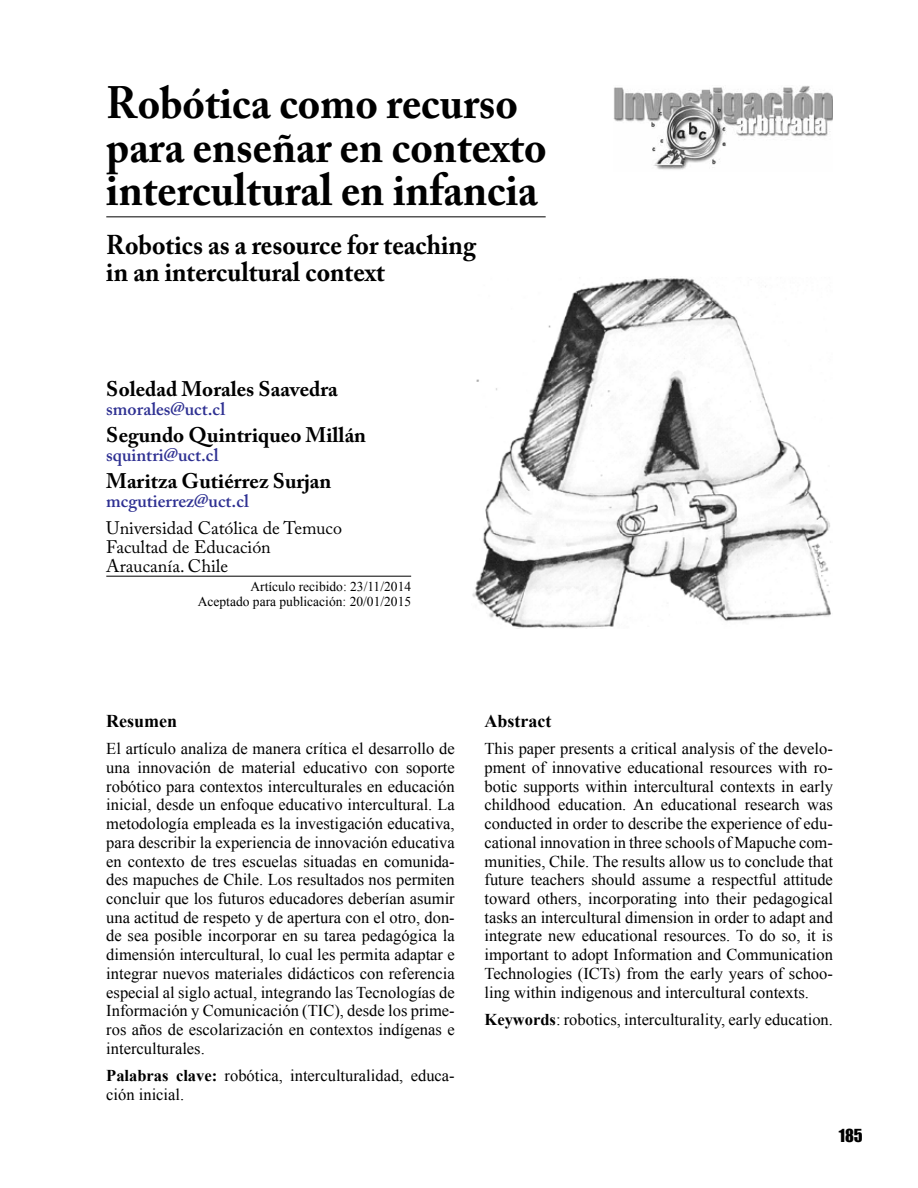
<style>
.page{position:relative;width:918px;height:1188px;background:#fff}
.page>*{position:absolute;margin:0;border:0;box-sizing:border-box;transform-origin:0 0}
.t1{font:700 45px/43.5px "Adobe Caslon Pro";color:#000;scale:.95 1}
.t2{font:700 27px/27px "Adobe Caslon Pro";color:#000;scale:.95 1}
.t3{font:700 21px "Adobe Caslon Pro";color:#000}
.t4{font:18px/18.8px "Adobe Caslon Pro";color:#000}
.t5{font:600 18px "Adobe Caslon Pro";color:#2e3092}
.t6{font:700 18px "Times New Roman";color:#000}
.t7{font:16.5px/18.8px "Times New Roman";color:#000;text-align:justify}
.t8{font:16.5px "Impact";color:#000}
.t9{font:13.5px/15px "Times New Roman";color:#000;text-align:right}
.s1{font-weight:700}
</style>
<div class="page">
<img style="left:472px;top:278px;width:359px;height:351px">
<hr style="left:106px;top:216px;width:440px;height:1px;background:#000">
<img style="left:613px;top:86px;width:220px;height:84px">
<hr style="left:106px;top:576px;width:305px;height:1px;background:#000">
<h1 class="t1" style="left:106px;top:81px;width:465px">Robótica como recurso para enseñar en contexto intercultural en infancia</h1>
<h2 class="t2" style="left:106px;top:231px;width:391px">Robotics as a resource for teaching in an intercultural context</h2>
<p class="t3" style="left:106px;top:377px;width:233px">Soledad Morales Saavedra</p>
<p class="t5" style="left:106px;top:398px;width:120px">smorales@uct.cl</p>
<p class="t3" style="left:106px;top:423px;width:261px">Segundo Quintriqueo Millán</p>
<p class="t5" style="left:106px;top:444px;width:114px">squintri@uct.cl</p>
<p class="t3" style="left:106px;top:469px;width:227px">Maritza Gutiérrez Surjan</p>
<p class="t5" style="left:106px;top:490px;width:144px">mcgutierrez@uct.cl</p>
<p class="t4" style="left:106px;top:518px;width:237px">Universidad Católica de Temuco<br>Facultad de Educación<br>Araucanía. Chile</p>
<p class="t9" style="left:198px;top:579px;width:215px">Artículo recibido: 23/11/2014<br>Aceptado para publicación: 20/01/2015</p>
<p class="t6" style="left:106px;top:708px;width:72px">Resumen</p>
<p class="t7" style="left:106px;top:739px;width:350px">El artículo analiza de manera crítica el desarrollo de una innovación de material educativo con soporte robótico para contextos interculturales en educación inicial, desde un enfoque educativo intercultural. La metodología empleada es la investigación educativa, para describir la experiencia de innovación educativa en contexto de tres escuelas situadas en comunida&shy;des mapuches de Chile. Los resultados nos permiten concluir que los futuros educadores deberían asumir una actitud de respeto y de apertura con el otro, don&shy;de sea posible incorporar en su tarea pedagógica la dimensión intercultural, lo cual les permita adaptar e integrar nuevos materiales didácticos con referencia especial al siglo actual, integrando las Tecnologías de Información y Comunicación (TIC), desde los prime&shy;ros años de escolarización en contextos indígenas e interculturales.</p>
<p class="t7" style="left:106px;top:1066px;width:350px"><span class="s1">Palabras clave:</span> robótica, interculturalidad, educa&shy;ción inicial.</p>
<p class="t6" style="left:485px;top:708px;width:68px">Abstract</p>
<p class="t7" style="left:485px;top:739px;width:350px">This paper presents a critical analysis of the develo&shy;pment of innovative educational resources with ro&shy;botic supports within intercultural contexts in early childhood education. An educational research was conducted in order to describe the experience of edu&shy;cational innovation in three schools of Mapuche com&shy;munities, Chile. The results allow us to conclude that future teachers should assume a respectful attitude toward others, incorporating into their pedagogical tasks an intercultural dimension in order to adapt and integrate new educational resources. To do so, it is important to adopt Information and Communication Technologies (ICTs) from the early years of schoo&shy;ling within indigenous and intercultural contexts.</p>
<p class="t7" style="left:485px;top:1010px;width:350px"><span class="s1">Keywords</span>: robotics, interculturality, early education.</p>
<p class="t8" style="left:839px;top:1122px;width:25px">185</p>
</div>
